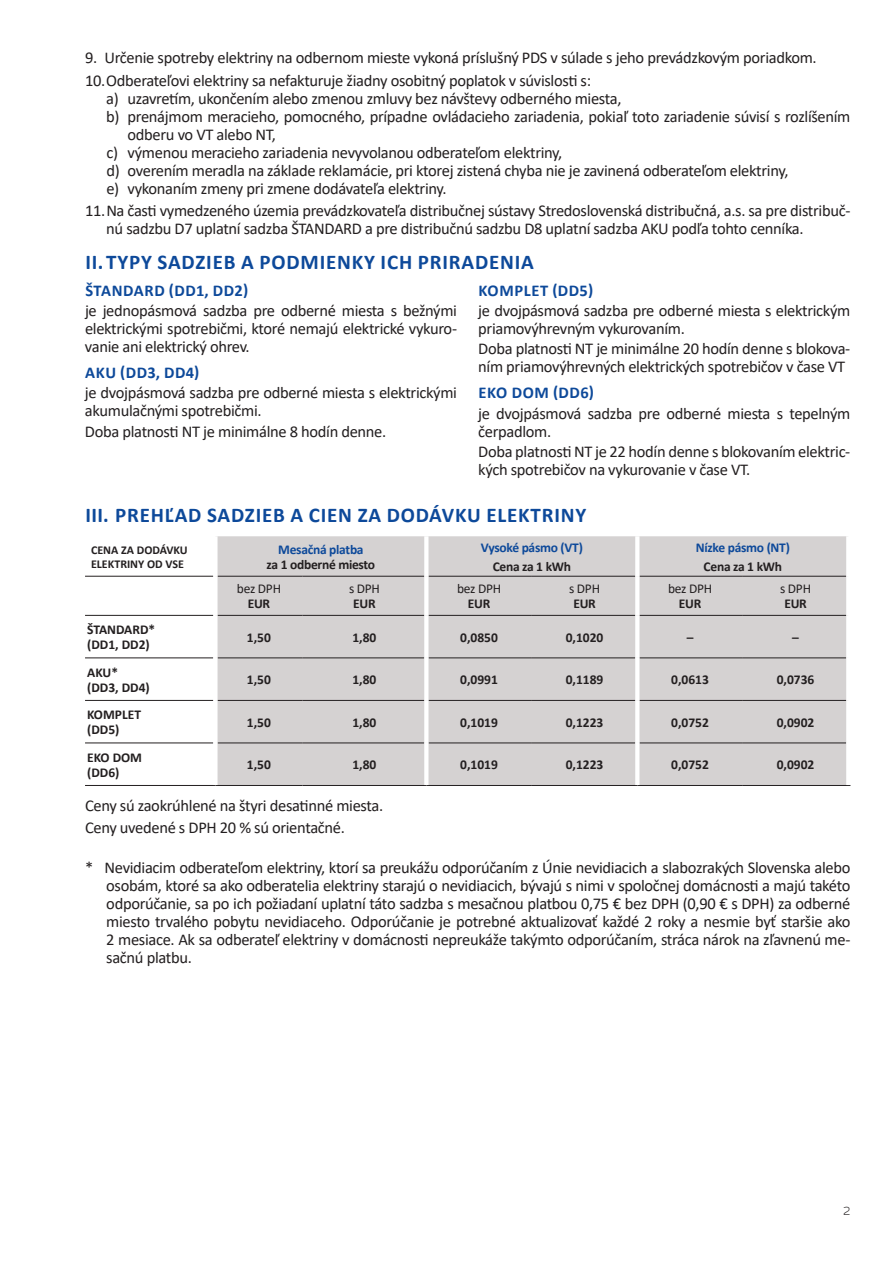
<style>
.page{position:relative;width:893px;height:1263px;background:#fff}
.page>*{position:absolute;margin:0;border:0;box-sizing:border-box;transform-origin:0 0}
.t1{font:700 21px "Calibri";letter-spacing:.04em;color:#0d499a}
.t2{font:16.5px/18px "Calibri";letter-spacing:-.02em;color:#231f20}
.t3{font:700 16.5px "Calibri";letter-spacing:.04em;color:#0d499a}
.t4{font:700 13.5px/15px "Calibri";color:#231f20}
.t5{font:700 13.5px "Calibri";letter-spacing:-.02em;color:#0d499a}
.t6{font:700 13.5px "Calibri";letter-spacing:-.02em;color:#231f20}
.t7{font:13.5px "Calibri";letter-spacing:-.02em;color:#231f20}
.t8{font:700 12px/14.4px "Calibri";color:#231f20}
.t9{font:300 12px "Innogy";color:#231f20}
</style>
<div class="page">
<div style="left:218px;top:536px;width:628px;height:249px;background:#d5d2d2"></div>
<hr style="left:85px;top:615px;width:128px;height:1px;background:#231f20">
<hr style="left:218px;top:615px;width:85px;height:1px;background:#231f20">
<hr style="left:303px;top:615px;width:121px;height:1px;background:#231f20">
<hr style="left:85px;top:657px;width:128px;height:1px;background:#231f20">
<hr style="left:218px;top:657px;width:85px;height:1px;background:#231f20">
<hr style="left:303px;top:657px;width:121px;height:1px;background:#231f20">
<hr style="left:85px;top:700px;width:128px;height:1px;background:#231f20">
<hr style="left:218px;top:700px;width:85px;height:1px;background:#231f20">
<hr style="left:303px;top:700px;width:121px;height:1px;background:#231f20">
<hr style="left:85px;top:742px;width:128px;height:1px;background:#231f20">
<hr style="left:218px;top:742px;width:85px;height:1px;background:#231f20">
<hr style="left:303px;top:742px;width:121px;height:1px;background:#231f20">
<hr style="left:85px;top:785px;width:130px;height:1px;background:#231f20">
<hr style="left:215px;top:785px;width:88px;height:1px;background:#231f20">
<hr style="left:303px;top:785px;width:123px;height:1px;background:#231f20">
<hr style="left:428px;top:615px;width:104px;height:1px;background:#231f20">
<hr style="left:532px;top:615px;width:103px;height:1px;background:#231f20">
<hr style="left:428px;top:657px;width:104px;height:1px;background:#231f20">
<hr style="left:532px;top:657px;width:103px;height:1px;background:#231f20">
<hr style="left:428px;top:700px;width:104px;height:1px;background:#231f20">
<hr style="left:532px;top:700px;width:103px;height:1px;background:#231f20">
<hr style="left:428px;top:742px;width:104px;height:1px;background:#231f20">
<hr style="left:532px;top:742px;width:103px;height:1px;background:#231f20">
<hr style="left:426px;top:785px;width:106px;height:1px;background:#231f20">
<hr style="left:532px;top:785px;width:105px;height:1px;background:#231f20">
<hr style="left:639px;top:615px;width:104px;height:1px;background:#231f20">
<hr style="left:743px;top:615px;width:103px;height:1px;background:#231f20">
<hr style="left:639px;top:657px;width:104px;height:1px;background:#231f20">
<hr style="left:743px;top:657px;width:103px;height:1px;background:#231f20">
<hr style="left:639px;top:700px;width:104px;height:1px;background:#231f20">
<hr style="left:743px;top:700px;width:103px;height:1px;background:#231f20">
<hr style="left:639px;top:742px;width:104px;height:1px;background:#231f20">
<hr style="left:743px;top:742px;width:103px;height:1px;background:#231f20">
<hr style="left:637px;top:785px;width:106px;height:1px;background:#231f20">
<hr style="left:743px;top:785px;width:107px;height:1px;background:#231f20">
<hr style="left:85px;top:576px;width:128px;height:1px;background:#231f20">
<hr style="left:218px;top:576px;width:85px;height:1px;background:#231f20">
<hr style="left:303px;top:576px;width:121px;height:1px;background:#231f20">
<hr style="left:428px;top:576px;width:104px;height:1px;background:#231f20">
<hr style="left:532px;top:576px;width:103px;height:1px;background:#231f20">
<hr style="left:639px;top:576px;width:104px;height:1px;background:#231f20">
<hr style="left:743px;top:576px;width:103px;height:1px;background:#231f20">
<hr style="left:424px;top:536px;width:4px;height:40px;background:#fff">
<hr style="left:424px;top:576px;width:4px;height:39px;background:#fff">
<hr style="left:424px;top:615px;width:4px;height:43px;background:#fff">
<hr style="left:424px;top:658px;width:4px;height:42px;background:#fff">
<hr style="left:424px;top:700px;width:4px;height:43px;background:#fff">
<hr style="left:424px;top:743px;width:4px;height:42px;background:#fff">
<hr style="left:635px;top:536px;width:4px;height:40px;background:#fff">
<hr style="left:635px;top:576px;width:4px;height:39px;background:#fff">
<hr style="left:635px;top:615px;width:4px;height:43px;background:#fff">
<hr style="left:635px;top:658px;width:4px;height:42px;background:#fff">
<hr style="left:635px;top:700px;width:4px;height:43px;background:#fff">
<hr style="left:635px;top:743px;width:4px;height:42px;background:#fff">
<p class="t2" style="left:85px;top:49px;width:733px">9. Určenie spotreby elektriny na odbernom mieste vykoná príslušný PDS v súlade s jeho prevádzkovým poriadkom.</p>
<p class="t2" style="left:85px;top:71px;width:508px">10. Odberateľovi elektriny sa nefakturuje žiadny osobitný poplatok v súvislosti s:</p>
<p class="t2" style="left:106px;top:89px;width:517px">a) uzavretím, ukončením alebo zmenou zmluvy bez návštevy odberného miesta,</p>
<p class="t2" style="left:106px;top:107px;width:746px">b) prenájmom meracieho, pomocného, prípadne ovládacieho zariadenia, pokiaľ toto zariadenie súvisí s rozlíšením</p>
<p class="t2" style="left:128px;top:125px;width:150px">odberu vo VT alebo NT,</p>
<p class="t2" style="left:106px;top:143px;width:458px">c) výmenou meracieho zariadenia nevyvolanou odberateľom elektriny,</p>
<p class="t2" style="left:106px;top:161px;width:684px">d) overením meradla na základe reklamácie, pri ktorej zistená chyba nie je zavinená odberateľom elektriny,</p>
<p class="t2" style="left:106px;top:179px;width:342px">e) vykonaním zmeny pri zmene dodávateľa elektriny.</p>
<p class="t2" style="left:106px;top:201px;width:746px;text-indent:-21px">11. Na časti vymedzeného územia prevádzkovateľa distribučnej sústavy Stredoslovenská distribučná, a.s. sa pre distribuč&shy;nú sadzbu D7 uplatní sadzba ŠTANDARD a pre distribučnú sadzbu D8 uplatní sadzba AKU podľa tohto cenníka.</p>
<p class="t1" style="left:85px;top:247px;width:450px">II.TYPY SADZIEB A PODMIENKY ICH PRIRADENIA</p>
<p class="t3" style="left:85px;top:278px;width:164px">ŠTANDARD (DD1, DD2)</p>
<p class="t2" style="left:85px;top:301px;width:374px;text-align:justify">je jednopásmová sadzba pre odberné miesta s bežnými elektrickými spotrebičmi, ktoré nemajú elektrické vykuro&shy;vanie ani elektrický ohrev.</p>
<p class="t3" style="left:85px;top:361px;width:116px">AKU (DD3, DD4)</p>
<p class="t2" style="left:85px;top:383px;width:374px">je dvojpásmová sadzba pre odberné miesta s elektrickými akumulačnými spotrebičmi.</p>
<p class="t2" style="left:85px;top:422px;width:303px">Doba platnosti NT je minimálne 8 hodín denne.</p>
<p class="t3" style="left:479px;top:278px;width:116px">KOMPLET (DD5)</p>
<p class="t2" style="left:478px;top:301px;width:374px">je dvojpásmová sadzba pre odberné miesta s elektrickým priamovýhrevným vykurovaním.</p>
<p class="t2" style="left:478px;top:339px;width:374px">Doba platnosti NT je minimálne 20 hodín denne s blokova&shy;ním priamovýhrevných elektrických spotrebičov v čase VT</p>
<p class="t3" style="left:479px;top:381px;width:117px">EKO DOM (DD6)</p>
<p class="t2" style="left:478px;top:404px;width:374px">je dvojpásmová sadzba pre odberné miesta s tepelným čerpadlom.</p>
<p class="t2" style="left:478px;top:442px;width:374px">Doba platnosti NT je 22 hodín denne s blokovaním elektric&shy;kých spotrebičov na vykurovanie v čase VT.</p>
<p class="t1" style="left:85px;top:500px;width:502px">III. PREHĽAD SADZIEB A CIEN ZA DODÁVKU ELEKTRINY</p>
<p class="t8" style="left:91px;top:542px;width:98px">CENA ZA DODÁVKU<br>ELEKTRINY OD VSE</p>
<p class="t5" style="left:278px;top:540px;width:87px">Mesačná platba</p>
<p class="t5" style="left:481px;top:538px;width:104px">Vysoké pásmo (VT)</p>
<p class="t6" style="left:493px;top:557px;width:80px">Cena za 1 kWh</p>
<p class="t6" style="left:267px;top:555px;width:110px">za 1 odberné miesto</p>
<p class="t5" style="left:696px;top:538px;width:96px">Nízke pásmo (NT)</p>
<p class="t6" style="left:704px;top:557px;width:80px">Cena za 1 kWh</p>
<p class="t7" style="left:237px;top:579px;width:46px">bez DPH</p>
<p class="t4" style="left:248px;top:596px;width:24px">EUR</p>
<p class="t7" style="left:349px;top:579px;width:32px">s DPH</p>
<p class="t4" style="left:353px;top:596px;width:24px">EUR</p>
<p class="t7" style="left:457px;top:579px;width:46px">bez DPH</p>
<p class="t4" style="left:468px;top:596px;width:24px">EUR</p>
<p class="t7" style="left:569px;top:579px;width:32px">s DPH</p>
<p class="t4" style="left:573px;top:596px;width:24px">EUR</p>
<p class="t7" style="left:668px;top:579px;width:46px">bez DPH</p>
<p class="t4" style="left:679px;top:596px;width:24px">EUR</p>
<p class="t7" style="left:780px;top:579px;width:32px">s DPH</p>
<p class="t4" style="left:784px;top:596px;width:24px">EUR</p>
<p class="t4" style="left:87px;top:622px;width:70px">ŠTANDARD* (DD1, DD2)</p>
<p class="t4" style="left:247px;top:629px;width:26px">1,50</p>
<p class="t4" style="left:352px;top:629px;width:26px">1,80</p>
<p class="t4" style="left:460px;top:629px;width:39px">0,0850</p>
<p class="t4" style="left:566px;top:629px;width:39px">0,1020</p>
<p class="t4" style="left:687px;top:629px;width:8px">–</p>
<p class="t4" style="left:792px;top:629px;width:8px">–</p>
<p class="t4" style="left:87px;top:664px;width:64px">AKU* (DD3, DD4)</p>
<p class="t4" style="left:247px;top:672px;width:26px">1,50</p>
<p class="t4" style="left:352px;top:672px;width:26px">1,80</p>
<p class="t4" style="left:460px;top:672px;width:39px">0,0991</p>
<p class="t4" style="left:566px;top:672px;width:39px">0,1189</p>
<p class="t4" style="left:671px;top:672px;width:39px">0,0613</p>
<p class="t4" style="left:777px;top:672px;width:39px">0,0736</p>
<p class="t4" style="left:87px;top:707px;width:55px">KOMPLET (DD5)</p>
<p class="t4" style="left:247px;top:714px;width:26px">1,50</p>
<p class="t4" style="left:352px;top:714px;width:26px">1,80</p>
<p class="t4" style="left:460px;top:714px;width:39px">0,1019</p>
<p class="t4" style="left:566px;top:714px;width:39px">0,1223</p>
<p class="t4" style="left:671px;top:714px;width:39px">0,0752</p>
<p class="t4" style="left:777px;top:714px;width:39px">0,0902</p>
<p class="t4" style="left:87px;top:749px;width:56px">EKO DOM (DD6)</p>
<p class="t4" style="left:247px;top:757px;width:26px">1,50</p>
<p class="t4" style="left:352px;top:757px;width:26px">1,80</p>
<p class="t4" style="left:460px;top:757px;width:39px">0,1019</p>
<p class="t4" style="left:566px;top:757px;width:39px">0,1223</p>
<p class="t4" style="left:671px;top:757px;width:39px">0,0752</p>
<p class="t4" style="left:777px;top:757px;width:39px">0,0902</p>
<p class="t2" style="left:85px;top:794px;width:300px;line-height:22.2px">Ceny sú zaokrúhlené na štyri desatinné miesta.<br>Ceny uvedené s DPH 20 % sú orientačné.</p>
<p class="t2" style="left:106px;top:858px;width:746px;text-align:justify;text-indent:-21px">* Nevidiacim odberateľom elektriny, ktorí sa preukážu odporúčaním z Únie nevidiacich a slabozrakých Slovenska alebo osobám, ktoré sa ako odberatelia elektriny starajú o nevidiacich, bývajú s nimi v spoločnej domácnosti a majú takéto odporúčanie, sa po ich požiadaní uplatní táto sadzba s mesačnou platbou 0,75 € bez DPH (0,90 € s DPH) za odberné miesto trvalého pobytu nevidiaceho. Odporúčanie je potrebné aktualizovať každé 2 roky a nesmie byť staršie ako 2 mesiace. Ak sa odberateľ elektriny v domácnosti nepreukáže takýmto odporúčaním, stráca nárok na zľavnenú me&shy;sačnú platbu.</p>
<p class="t9" style="left:843px;top:1204px;width:9px">2</p>
</div>
